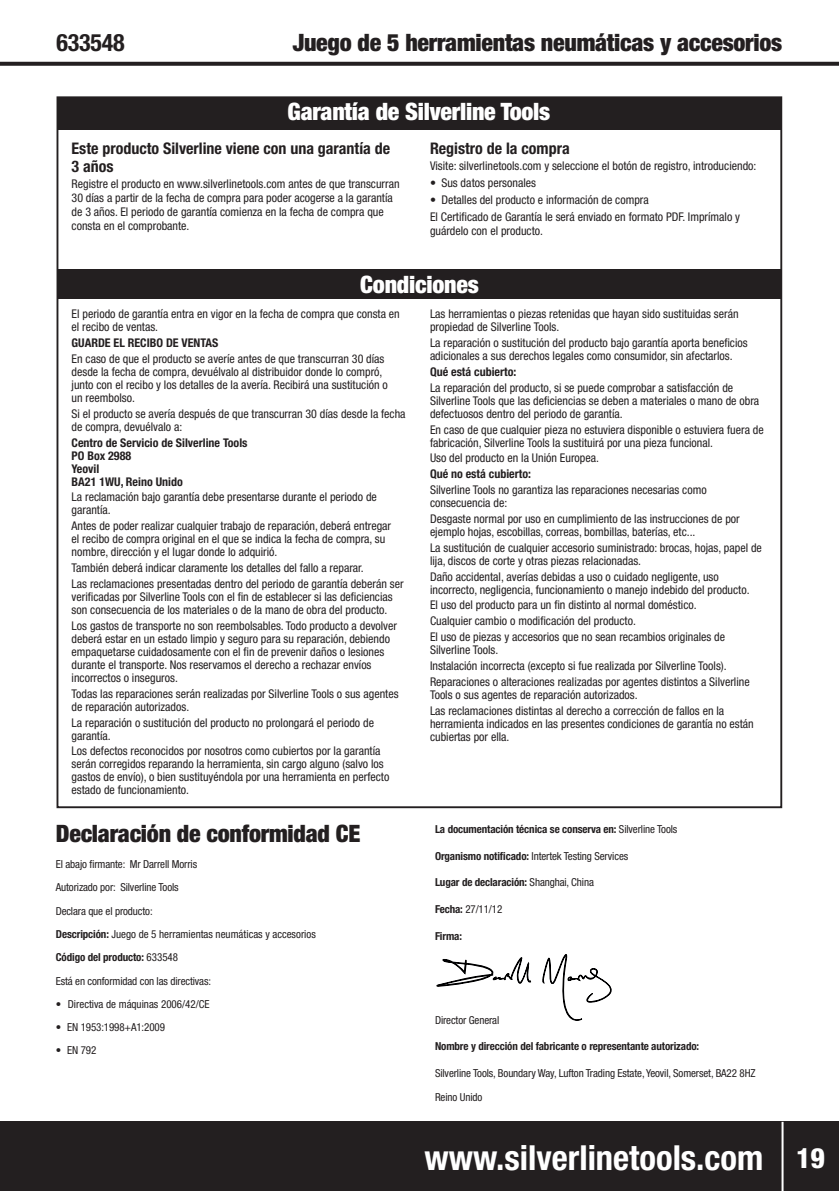
<style>
.page{position:relative;width:839px;height:1191px;background:#fff}
.page>*{position:absolute;margin:0;border:0;box-sizing:border-box;transform-origin:0 0}
.t1{font:700 condensed 34.6px "Helvetica Neue LT Std";color:#fff}
.Heading{font:800 condensed 28px "Helvetica Neue LT Std";color:#fff}
.Heading-2{font:900 condensed 24px "Helvetica Neue LT Std";letter-spacing:-.01em;color:#231f20}
.Heading-3{font:900 condensed 24px "Helvetica Neue LT Std";letter-spacing:-.01em;color:#fff}
.t2{font:700 condensed 24px "Helvetica Neue LT Std";letter-spacing:-.01em;color:#231f20}
.t3{font:700 condensed 16px/18px "Helvetica Neue LT Std";color:#231f20}
.t4{font:condensed 12px/13px "Helvetica Neue LT Std";color:#231f20}
.t5{font:700 condensed 12px/13px "Helvetica Neue LT Std";color:#231f20}
.Body{font:condensed 11px/23.8px "Helvetica Neue LT Std";letter-spacing:-.01em;color:#231f20}
.Body-2{font:700 condensed 11px "Helvetica Neue LT Std";letter-spacing:-.01em;color:#231f20}
.s1{font-weight:700}
.s2{font-weight:400}
</style>
<div class="page">
<div style="left:0;top:1121px;width:839px;height:69px;background:#231f20"></div>
<svg style="left:0;top:62px;width:839px;height:4px;background:#2f2c2d"></svg>
<hr style="left:782px;top:1121px;width:2px;height:69px;background:#fff">
<svg style="left:542px;top:954px;width:70px;height:67px"></svg>
<svg style="left:436px;top:957px;width:95px;height:30px"></svg>
<div style="left:57px;top:269px;width:725px;height:29px;background:#231f20"></div>
<div style="left:57px;top:97px;width:725px;height:32px;background:#231f20"></div>
<p class="t2" style="left:57px;top:28px;width:69px">633548</p>
<p class="Heading-2" style="left:293px;top:27px;width:491px">Juego de 5 herramientas neumáticas y accesorios</p>
<p class="Heading-3" style="left:288px;top:96px;width:264px">Garantía de Silverline Tools</p>
<p class="t3" style="left:72px;top:139px;width:320px">Este producto Silverline viene con una garantía de<br>3 años</p>
<p class="t4" style="left:72px;top:177px;width:329px;line-height:14px">Registre el producto en www.silverlinetools.com antes de que transcurran 30 días a partir de la fecha de compra para poder acogerse a la garantía de 3 años. El periodo de garantía comienza en la fecha de compra que consta en el comprobante.</p>
<p class="Heading-3" style="left:303px;top:102px;width:235px">Garantía Silverline Tools</p>
<p class="t3" style="left:430px;top:139px;width:141px">Registro de la compra</p>
<p class="t4" style="left:430px;top:160px;width:328px">Visite: silverlinetools.com y seleccione el botón de registro, introduciendo:</p>
<p class="t4" style="left:430px;top:176px;width:108px">• Sus datos personales</p>
<p class="t4" style="left:430px;top:193px;width:220px">• Detalles del producto e información de compra</p>
<p class="t4" style="left:430px;top:210px;width:312px;line-height:14px">El Certificado de Garantía le será enviado en formato PDF. Imprímalo y guárdelo con el producto.</p>
<p class="Heading-3" style="left:360px;top:269px;width:120px">Condiciones</p>
<p class="t4" style="left:72px;top:307px;width:330px">El periodo de garantía entra en vigor en la fecha de compra que consta en el recibo de ventas.</p>
<p class="t5" style="left:72px;top:336px;width:148px">GUARDE EL RECIBO DE VENTAS</p>
<p class="t4" style="left:72px;top:352px;width:318px">En caso de que el producto se averíe antes de que transcurran 30 días desde la fecha de compra, devuélvalo al distribuidor donde lo compró, junto con el recibo y los detalles de la avería. Recibirá una sustitución o un reembolso.</p>
<p class="t4" style="left:72px;top:407px;width:336px">Si el producto se avería después de que transcurran 30 días desde la fecha de compra, devuélvalo a:</p>
<p class="t5" style="left:72px;top:435px;width:178px">Centro de Servicio de Silverline Tools<br>PO Box 2988<br>Yeovil<br>BA21 1WU, Reino Unido</p>
<p class="t4" style="left:72px;top:490px;width:307px">La reclamación bajo garantía debe presentarse durante el periodo de garantía.</p>
<p class="t4" style="left:72px;top:519px;width:321px">Antes de poder realizar cualquier trabajo de reparación, deberá entregar el recibo de compra original en el que se indica la fecha de compra, su nombre, dirección y el lugar donde lo adquirió.</p>
<p class="t4" style="left:72px;top:561px;width:294px">También deberá indicar claramente los detalles del fallo a reparar.</p>
<p class="t4" style="left:72px;top:577px;width:333px">Las reclamaciones presentadas dentro del periodo de garantía deberán ser verificadas por Silverline Tools con el fin de establecer si las deficiencias son consecuencia de los materiales o de la mano de obra del producto.</p>
<p class="t4" style="left:72px;top:619px;width:327px">Los gastos de transporte no son reembolsables. Todo producto a devolver deberá estar en un estado limpio y seguro para su reparación, debiendo empaquetarse cuidadosamente con el fin de prevenir daños o lesiones durante el transporte. Nos reservamos el derecho a rechazar envíos incorrectos o inseguros.</p>
<p class="t4" style="left:72px;top:687px;width:328px">Todas las reparaciones serán realizadas por Silverline Tools o sus agentes de reparación autorizados.</p>
<p class="t4" style="left:72px;top:715px;width:304px">La reparación o sustitución del producto no prolongará el periodo de garantía.</p>
<p class="t4" style="left:72px;top:744px;width:319px">Los defectos reconocidos por nosotros como cubiertos por la garantía serán corregidos reparando la herramienta, sin cargo alguno (salvo los gastos de envío), o bien sustituyéndola por una herramienta en perfecto estado de funcionamiento.</p>
<p class="Heading-2" style="left:56px;top:818px;width:306px">Declaración de conformidad CE</p>
<p class="Body" style="left:56px;top:852px;width:143px">El abajo firmante: Mr Darrell Morris</p>
<p class="Body" style="left:56px;top:875px;width:124px">Autorizado por: Silverline Tools</p>
<p class="Body" style="left:56px;top:898px;width:98px">Declara que el producto:</p>
<p class="Body" style="left:56px;top:922px;width:262px"><span class="s1">Descripción:</span> Juego de 5 herramientas neumáticas y accesorios</p>
<p class="Body-2" style="left:56px;top:950px;width:124px">Código del producto: <span class="s2">633548</span></p>
<p class="Body" style="left:56px;top:968px;width:157px">Está en conformidad con las directivas:</p>
<p class="Body" style="left:56px;top:992px;width:155px">• Directiva de máquinas 2006/42/CE</p>
<p class="Body" style="left:56px;top:1015px;width:111px">• EN 1953:1998+A1:2009</p>
<p class="Body" style="left:56px;top:1038px;width:42px">• EN 792</p>
<p class="t4" style="left:430px;top:307px;width:310px">Las herramientas o piezas retenidas que hayan sido sustituidas serán propiedad de Silverline Tools.</p>
<p class="t4" style="left:430px;top:336px;width:319px">La reparación o sustitución del producto bajo garantía aporta beneficios adicionales a sus derechos legales como consumidor, sin afectarlos.</p>
<p class="t5" style="left:430px;top:365px;width:88px">Qué está cubierto:</p>
<p class="t4" style="left:430px;top:381px;width:331px">La reparación del producto, si se puede comprobar a satisfacción de<br>Silverline Tools que las deficiencias se deben a materiales o mano de obra defectuosos dentro del periodo de garantía.</p>
<p class="t4" style="left:430px;top:423px;width:335px">En caso de que cualquier pieza no estuviera disponible o estuviera fuera de fabricación, Silverline Tools la sustituirá por una pieza funcional.</p>
<p class="t4" style="left:430px;top:451px;width:171px">Uso del producto en la Unión Europea.</p>
<p class="t5" style="left:430px;top:467px;width:103px">Qué no está cubierto:</p>
<p class="t4" style="left:430px;top:483px;width:278px">Silverline Tools no garantiza las reparaciones necesarias como consecuencia de:</p>
<p class="t4" style="left:430px;top:512px;width:311px">Desgaste normal por uso en cumplimiento de las instrucciones de por ejemplo hojas, escobillas, correas, bombillas, baterías, etc...</p>
<p class="t4" style="left:430px;top:541px;width:333px">La sustitución de cualquier accesorio suministrado: brocas, hojas, papel de lija, discos de corte y otras piezas relacionadas.</p>
<p class="t4" style="left:430px;top:570px;width:321px">Daño accidental, averías debidas a uso o cuidado negligente, uso incorrecto, negligencia, funcionamiento o manejo indebido del producto.</p>
<p class="t4" style="left:430px;top:598px;width:268px">El uso del producto para un fin distinto al normal doméstico.</p>
<p class="t4" style="left:430px;top:614px;width:207px">Cualquier cambio o modificación del producto.</p>
<p class="t4" style="left:430px;top:630px;width:297px">El uso de piezas y accesorios que no sean recambios originales de<br>Silverline Tools.</p>
<p class="t4" style="left:430px;top:659px;width:298px">Instalación incorrecta (excepto si fue realizada por Silverline Tools).</p>
<p class="t4" style="left:430px;top:675px;width:321px">Reparaciones o alteraciones realizadas por agentes distintos a Silverline<br>Tools o sus agentes de reparación autorizados.</p>
<p class="t4" style="left:430px;top:704px;width:325px">Las reclamaciones distintas al derecho a corrección de fallos en la herramienta indicados en las presentes condiciones de garantía no están cubiertas por ella.</p>
<p class="Body-2" style="left:435px;top:822px;width:244px">La documentación técnica se conserva en: <span class="s2">Silverline Tools</span></p>
<p class="Body" style="left:435px;top:843px;width:195px"><span class="s1">Organismo notificado:</span> Intertek Testing Services</p>
<p class="Body-2" style="left:435px;top:875px;width:160px">Lugar de declaración: <span class="s2">Shanghai, China</span></p>
<p class="Body" style="left:435px;top:897px;width:69px"><span class="s1">Fecha:</span> 27/11/12</p>
<p class="Body-2" style="left:435px;top:929px;width:29px">Firma:</p>
<p class="Body" style="left:435px;top:1007px;width:66px">Director General</p>
<p class="Body-2" style="left:435px;top:1039px;width:266px">Nombre y dirección del fabricante o representante autorizado:</p>
<p class="Body" style="left:435px;top:1061px;width:322px">Silverline Tools, Boundary Way, Lufton Trading Estate, Yeovil, Somerset, BA22 8HZ<br>Reino Unido</p>
<p class="t1" style="left:425px;top:1136px;width:340px">www.silverlinetools.com</p>
<p class="Heading" style="left:796px;top:1140px;width:30px">19</p>
</div>
